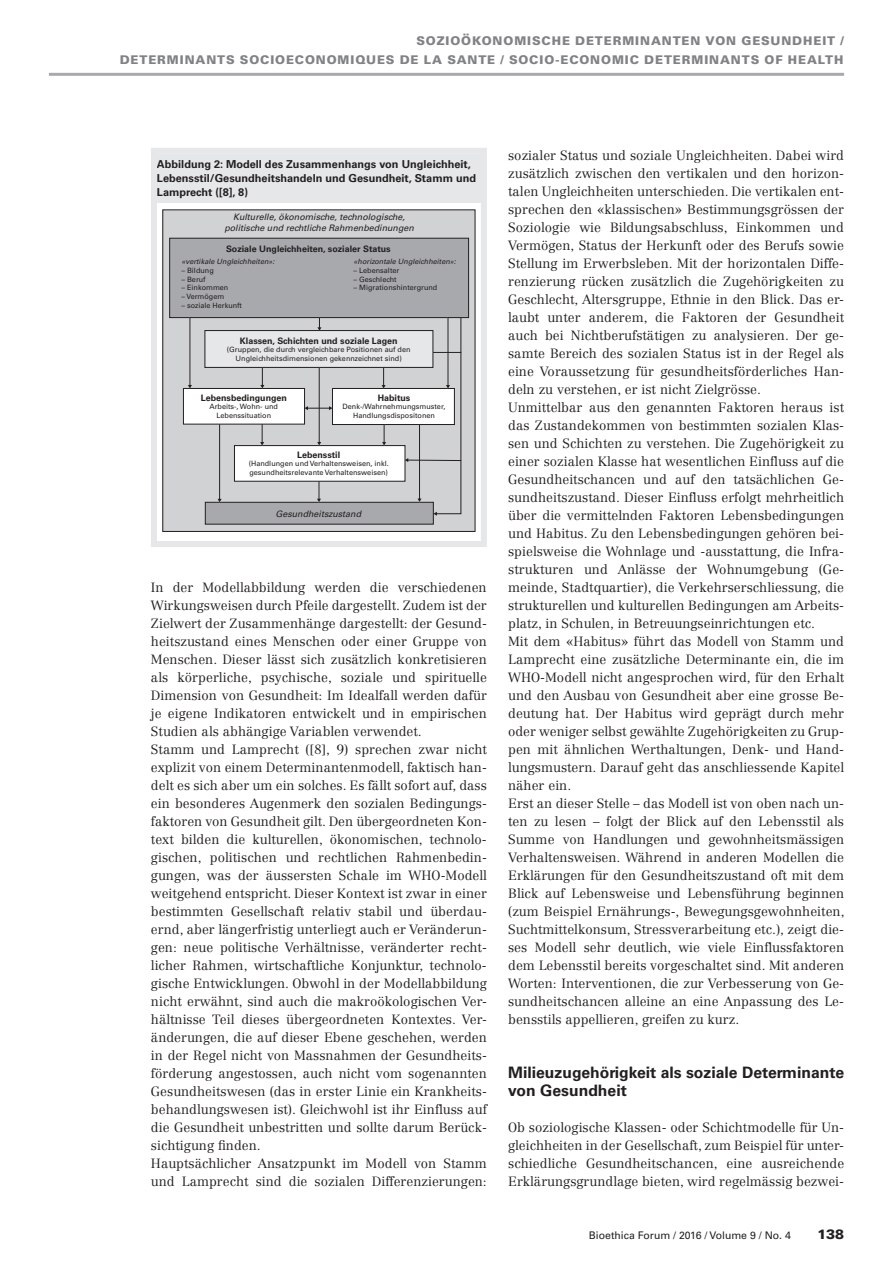
<style>
.page{position:relative;width:893px;height:1263px;background:#fff}
.page>*{position:absolute;margin:0;border:0;box-sizing:border-box;transform-origin:0 0}
.Titel_2_P{font:700 15.75px/18px "Univers LT Std";color:#231f20}
.t1{font:900 13.5px "Univers LT Std";color:#231f20}
.Gs__o__Einz__P{font:300 13.2px/18px "Centennial LT Std";letter-spacing:.005em;color:#231f20;text-align:justify}
.t2{font:900 12px/19.5px "Univers LT Std";letter-spacing:.07em;color:#808285;text-align:right}
.legendentitel{font:700 10.95px/14.2px "Univers LT Std";color:#231f20}
.t3{font:10.5px "Univers LT Std";color:#231f20}
.t4{font:700 8.85px "Univers LT Std";color:#231f20}
.t5{font:italic 8.85px/10.6px "Univers LT Std";color:#231f20;text-align:center}
.t6{font:7.35px/8.7px "Univers LT Std";color:#231f20;text-align:center}
.t7{font:italic 7.35px "Univers LT Std";color:#231f20}
</style>
<div class="page">
<hr style="left:49px;top:73px;width:795px;height:3px;background:#a8a9ad">
<div style="left:157px;top:154px;width:327px;height:48px;background:#e6e7e9"></div>
<div style="left:151px;top:148px;width:336px;height:399px;border:6px solid #e6e7e9"></div>
<div style="left:163px;top:210px;width:312px;height:321px;background:#d1d2d4"></div>
<div style="left:169px;top:238px;width:300px;height:80px;background:#a8a9ad;border:1px solid #231f20"></div>
<div style="left:205px;top:330px;width:228px;height:38px;background:#e6e7e9;border:1px solid #231f20"></div>
<div style="left:183px;top:388px;width:122px;height:36px;background:#fff;border:1px solid #231f20"></div>
<div style="left:332px;top:388px;width:123px;height:37px;background:#fff;border:1px solid #231f20"></div>
<div style="left:234px;top:445px;width:171px;height:36px;background:#fff;border:1px solid #231f20"></div>
<div style="left:205px;top:502px;width:229px;height:22px;background:#a8a9ad;border:1px solid #231f20"></div>
<hr style="left:190px;top:318px;width:1px;height:67px;background:#231f20">
<svg style="left:317px;top:318px;width:4px;height:13px"></svg>
<svg style="left:260px;top:367px;width:4px;height:21px"></svg>
<svg style="left:382px;top:367px;width:4px;height:21px"></svg>
<hr style="left:319px;top:367px;width:1px;height:76px;background:#231f20">
<svg style="left:317px;top:481px;width:4px;height:21px"></svg>
<hr style="left:219px;top:424px;width:1px;height:75px;background:#231f20">
<svg style="left:260px;top:424px;width:4px;height:22px"></svg>
<svg style="left:382px;top:424px;width:4px;height:22px"></svg>
<svg style="left:405px;top:317px;width:57px;height:199px"></svg>
<svg style="left:304px;top:406px;width:28px;height:4px"></svg>
<p class="t2" style="left:120px;top:31px;width:725px">SOZIOÖKONOMISCHE DETERMINANTEN VON GESUNDHEIT /<br>DETERMINANTS SOCIOECONOMIQUES DE LA SANTE / SOCIO-ECONOMIC DETERMINANTS OF HEALTH</p>
<p class="legendentitel" style="left:157px;top:157px;width:321px">Abbildung 2: Modell des Zusammenhangs von Ungleichheit,<br>Lebensstil/Gesundheitshandeln und Gesundheit, Stamm und<br>Lamprecht ([8], 8)</p>
<p class="t5" style="left:224px;top:212px;width:191px">Kulturelle, ökonomische, technologische, politische und rechtliche Rahmenbedinungen</p>
<p class="t4" style="left:226px;top:243px;width:166px">Soziale Ungleichheiten, sozialer Status</p>
<p class="t7" style="left:181px;top:257px;width:95px">«vertikale Ungleichheiten»:</p>
<p class="t7" style="left:354px;top:257px;width:104px">«horizontale Ungleichheiten»:</p>
<p class="t6" style="left:181px;top:266px;width:34px">– Bildung</p>
<p class="t6" style="left:354px;top:266px;width:47px">– Lebensalter</p>
<p class="t6" style="left:181px;top:275px;width:26px">– Beruf</p>
<p class="t6" style="left:354px;top:275px;width:45px">– Geschlecht</p>
<p class="t6" style="left:181px;top:284px;width:48px">– Einkommen</p>
<p class="t6" style="left:354px;top:284px;width:85px">– Migrationshintergrund</p>
<p class="t6" style="left:181px;top:292px;width:44px">– Vermögem</p>
<p class="t6" style="left:181px;top:301px;width:62px">– soziale Herkunft</p>
<p class="t4" style="left:240px;top:335px;width:159px">Klassen, Schichten und soziale Lagen</p>
<p class="t6" style="left:227px;top:345px;width:185px">(Gruppen, die durch vergleichbare Positionen auf den<br>Ungleichheitsdimensionen gekennzeichnet sind)</p>
<p class="t4" style="left:201px;top:392px;width:87px">Lebensbedingungen</p>
<p class="t6" style="left:210px;top:402px;width:70px">Arbeits-, Wohn- und<br>Lebenssituation</p>
<p class="t4" style="left:378px;top:392px;width:34px">Habitus</p>
<p class="t6" style="left:343px;top:402px;width:104px">Denk-/Wahrnehmungsmuster,<br>Handlungsdispositonen</p>
<p class="t4" style="left:297px;top:449px;width:45px">Lebensstil</p>
<p class="t6" style="left:249px;top:460px;width:142px;text-align:left">(Handlungen und Verhaltensweisen, inkl. gesundheitsrelevante Verhaltensweisen)</p>
<p class="t5" style="left:275px;top:509px;width:87px">Gesundheitszustand</p>
<p class="Gs__o__Einz__P" style="left:151px;top:578px;width:337px">In der Modellabbildung werden die verschiedenen Wirkungsweisen durch Pfeile dargestellt. Zudem ist der Zielwert der Zusammenhänge dargestellt: der Gesund&shy;heitszustand eines Menschen oder einer Gruppe von Menschen. Dieser lässt sich zusätzlich konkretisieren als körperliche, psychische, soziale und spirituelle Dimension von Gesundheit: Im Idealfall werden dafür je eigene Indikatoren entwickelt und in empirischen Studien als abhängige Variablen verwendet.</p>
<p class="Gs__o__Einz__P" style="left:151px;top:740px;width:337px;text-align:left">Stamm und Lamprecht ([8], 9) sprechen zwar nicht explizit von einem Determinantenmodell, faktisch han&shy;delt es sich aber um ein solches. Es fällt sofort auf, dass ein besonderes Augenmerk den sozialen Bedingungs&shy;faktoren von Gesundheit gilt. Den übergeordneten Kon&shy;text bilden die kulturellen, ökonomischen, technolo&shy;gischen, politischen und rechtlichen Rahmenbedin&shy;gungen, was der äussersten Schale im WHO-Modell weitgehend entspricht. Dieser Kontext ist zwar in einer bestimmten Gesellschaft relativ stabil und überdau&shy;ernd, aber längerfristig unterliegt auch er Veränderun&shy;gen: neue politische Verhältnisse, veränderter recht&shy;licher Rahmen, wirtschaftliche Konjunktur, technolo&shy;gische Entwicklungen. Obwohl in der Modellabbildung nicht erwähnt, sind auch die makroökologischen Ver&shy;hältnisse Teil dieses übergeordneten Kontextes. Ver&shy;änderungen, die auf dieser Ebene geschehen, werden in der Regel nicht von Massnahmen der Gesundheits&shy;förderung angestossen, auch nicht vom sogenannten Gesundheitswesen (das in erster Linie ein Krankheits&shy;behandlungswesen ist). Gleichwohl ist ihr Einfluss auf die Gesundheit unbestritten und sollte darum Berück&shy;sichtigung finden.</p>
<p class="Gs__o__Einz__P" style="left:151px;top:1154px;width:337px">Hauptsächlicher Ansatzpunkt im Modell von Stamm und Lamprecht sind die sozialen Differenzierungen:</p>
<p class="Gs__o__Einz__P" style="left:508px;top:146px;width:337px;text-align:left">sozialer Status und soziale Ungleichheiten. Dabei wird zusätzlich zwischen den vertikalen und den horizon&shy;talen Ungleichheiten unterschieden. Die vertikalen ent&shy;sprechen den «klassischen» Bestimmungsgrössen der Soziologie wie Bildungsabschluss, Einkommen und Vermögen, Status der Herkunft oder des Berufs sowie Stellung im Erwerbsleben. Mit der horizontalen Diffe&shy;renzierung rücken zusätzlich die Zugehörigkeiten zu Geschlecht, Altersgruppe, Ethnie in den Blick. Das er&shy;laubt unter anderem, die Faktoren der Gesundheit auch bei Nichtberufstätigen zu analysieren. Der ge&shy;samte Bereich des sozialen Status ist in der Regel als eine Voraussetzung für gesundheitsförderliches Han&shy;deln zu verstehen, er ist nicht Zielgrösse.</p>
<p class="Gs__o__Einz__P" style="left:508px;top:398px;width:337px">Unmittelbar aus den genannten Faktoren heraus ist das Zustandekommen von bestimmten sozialen Klas&shy;sen und Schichten zu verstehen. Die Zugehörigkeit zu einer sozialen Klasse hat wesentlichen Einfluss auf die Gesundheitschancen und auf den tatsächlichen Ge&shy;sundheitszustand. Dieser Einfluss erfolgt mehrheitlich über die vermittelnden Faktoren Lebensbedingungen und Habitus. Zu den Lebensbedingungen gehören bei&shy;spielsweise die Wohnlage und -ausstattung, die Infra&shy;strukturen und Anlässe der Wohnumgebung (Ge&shy;meinde, Stadtquartier), die Verkehrserschliessung, die strukturellen und kulturellen Bedingungen am Arbeits&shy;platz, in Schulen, in Betreuungseinrichtungen etc.</p>
<p class="Gs__o__Einz__P" style="left:508px;top:632px;width:337px">Mit dem «Habitus» führt das Modell von Stamm und Lamprecht eine zusätzliche Determinante ein, die im WHO-Modell nicht angesprochen wird, für den Erhalt und den Ausbau von Gesundheit aber eine grosse Be&shy;deutung hat. Der Habitus wird geprägt durch mehr oder weniger selbst gewählte Zugehörigkeiten zu Grup&shy;pen mit ähnlichen Werthaltungen, Denk- und Hand&shy;lungsmustern. Darauf geht das anschliessende Kapitel näher ein.</p>
<p class="Gs__o__Einz__P" style="left:508px;top:794px;width:338px">Erst an dieser Stelle – das Modell ist von oben nach un&shy;ten zu lesen – folgt der Blick auf den Lebensstil als Summe von Handlungen und gewohnheitsmässigen Verhaltensweisen. Während in anderen Modellen die Erklärungen für den Gesundheitszustand oft mit dem Blick auf Lebensweise und Lebensführung beginnen (zum Beispiel Ernährungs-, Bewegungsgewohnheiten, Suchtmittelkonsum, Stressverarbeitung etc.), zeigt die&shy;ses Modell sehr deutlich, wie viele Einflussfaktoren dem Lebensstil bereits vorgeschaltet sind. Mit anderen Worten: Interventionen, die zur Verbesserung von Ge&shy;sundheitschancen alleine an eine Anpassung des Le&shy;bensstils appellieren, greifen zu kurz.</p>
<p class="Titel_2_P" style="left:508px;top:1064px;width:337px">Milieuzugehörigkeit als soziale Determinante von Gesundheit</p>
<p class="Gs__o__Einz__P" style="left:508px;top:1118px;width:338px">Ob soziologische Klassen- oder Schichtmodelle für Un&shy;gleichheiten in der Gesellschaft, zum Beispiel für unter&shy;schiedliche Gesundheitschancen, eine ausreichende Erklärungsgrundlage bieten, wird regelmässig bezwei-</p>
<p class="t3" style="left:589px;top:1229px;width:204px">Bioethica Forum / 2016 / Volume 9 / No. 4</p>
<p class="t1" style="left:817px;top:1225px;width:28px">138</p>
</div>
